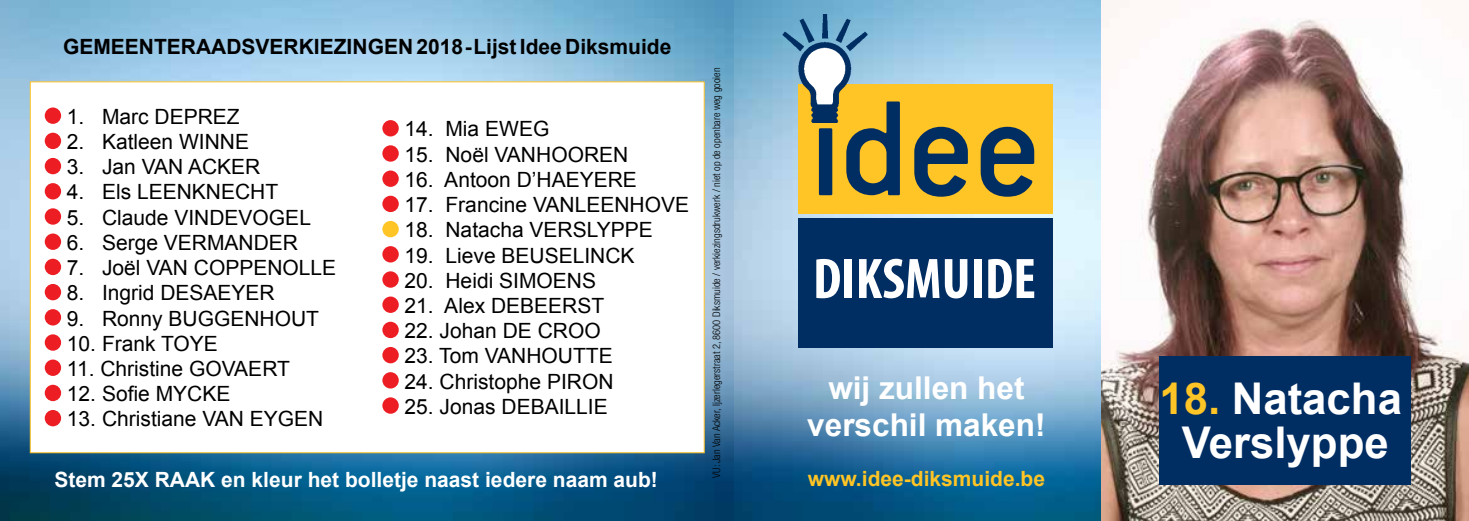
<style>
.page{position:relative;width:1469px;height:521px;background:#fff}
.page>*{position:absolute;margin:0;border:0;box-sizing:border-box;transform-origin:0 0}
.t1{font:700 43.75px/44.6px "Arial";color:#fff;text-align:center}
.t2{font:700 31.5px/37.8px "Arial";color:#fff;text-align:center}
.t3{font:21px "Arial";color:#000}
.t4{font:700 21px "Arial";color:#000}
.t5{font:700 21px "Arial";color:#fff}
.t6{font:700 21px "Arial";color:#ffc425}
.t7{font:300 condensed 10.5px "Helvetica Neue LT Std";color:#000}
.s1{color:#ffc425}
</style>
<div class="page">
<img style="left:0;top:0;width:1101px;height:521px">
<div style="left:30px;top:81px;width:674px;height:372px;background:#fff;border:1px solid #ffc425"></div>
<div style="left:798px;top:84px;width:254px;height:130px;background:#ffc425"></div>
<div style="left:798px;top:218px;width:254px;height:129px;background:#002d62"></div>
<svg style="left:818px;top:44px;width:82px;height:151px"></svg>
<svg style="left:914px;top:127px;width:53px;height:70px"></svg>
<svg style="left:980px;top:127px;width:54px;height:70px"></svg>
<img style="left:710px;top:15px;width:158px;height:108px">
<svg style="left:816px;top:259px;width:24px;height:39px"></svg>
<div style="left:844px;top:259px;width:8px;height:39px;background:#fff"></div>
<svg style="left:859px;top:259px;width:108px;height:39px"></svg>
<div style="left:974px;top:259px;width:7px;height:39px;background:#fff"></div>
<svg style="left:988px;top:259px;width:46px;height:39px"></svg>
<div style="left:45px;top:107px;width:16px;height:17px;background:#ed1d24;border-radius:50%"></div>
<div style="left:45px;top:133px;width:16px;height:16px;background:#ed1d24;border-radius:50%"></div>
<div style="left:45px;top:158px;width:16px;height:16px;background:#ed1d24;border-radius:50%"></div>
<div style="left:45px;top:183px;width:16px;height:16px;background:#ed1d24;border-radius:50%"></div>
<div style="left:45px;top:208px;width:16px;height:17px;background:#ed1d24;border-radius:50%"></div>
<div style="left:45px;top:233px;width:16px;height:17px;background:#ed1d24;border-radius:50%"></div>
<div style="left:45px;top:259px;width:16px;height:16px;background:#ed1d24;border-radius:50%"></div>
<div style="left:45px;top:284px;width:16px;height:16px;background:#ed1d24;border-radius:50%"></div>
<div style="left:45px;top:309px;width:16px;height:16px;background:#ed1d24;border-radius:50%"></div>
<div style="left:45px;top:334px;width:16px;height:17px;background:#ed1d24;border-radius:50%"></div>
<div style="left:45px;top:359px;width:16px;height:17px;background:#ed1d24;border-radius:50%"></div>
<div style="left:45px;top:385px;width:16px;height:16px;background:#ed1d24;border-radius:50%"></div>
<div style="left:45px;top:410px;width:16px;height:16px;background:#ed1d24;border-radius:50%"></div>
<div style="left:382px;top:120px;width:17px;height:16px;background:#ed1d24;border-radius:50%"></div>
<div style="left:382px;top:145px;width:17px;height:17px;background:#ed1d24;border-radius:50%"></div>
<div style="left:382px;top:170px;width:17px;height:17px;background:#ed1d24;border-radius:50%"></div>
<div style="left:382px;top:196px;width:17px;height:16px;background:#ed1d24;border-radius:50%"></div>
<div style="left:382px;top:221px;width:17px;height:16px;background:#ffc425;border-radius:50%"></div>
<div style="left:382px;top:246px;width:17px;height:16px;background:#ed1d24;border-radius:50%"></div>
<div style="left:382px;top:271px;width:17px;height:17px;background:#ed1d24;border-radius:50%"></div>
<div style="left:382px;top:296px;width:17px;height:17px;background:#ed1d24;border-radius:50%"></div>
<div style="left:382px;top:322px;width:17px;height:16px;background:#ed1d24;border-radius:50%"></div>
<div style="left:382px;top:347px;width:17px;height:16px;background:#ed1d24;border-radius:50%"></div>
<div style="left:382px;top:372px;width:17px;height:16px;background:#ed1d24;border-radius:50%"></div>
<div style="left:382px;top:397px;width:17px;height:17px;background:#ed1d24;border-radius:50%"></div>
<img style="left:1101px;top:0;width:367px;height:521px">
<div style="left:1159px;top:356px;width:252px;height:128px;background:#002d62"></div>
<p class="t4" style="left:63px;top:33px;width:610px">GEMEENTERAADSVERKIEZINGEN 2018 - Lijst Idee Diksmuide</p>
<p class="t3" style="left:67px;top:103px;width:174px">1. Marc DEPREZ</p>
<p class="t3" style="left:67px;top:128px;width:184px">2. Katleen WINNE</p>
<p class="t3" style="left:67px;top:153px;width:195px">3. Jan VAN ACKER</p>
<p class="t3" style="left:67px;top:178px;width:213px">4. Els LEENKNECHT</p>
<p class="t3" style="left:67px;top:204px;width:245px">5. Claude VINDEVOGEL</p>
<p class="t3" style="left:67px;top:229px;width:233px">6. Serge VERMANDER</p>
<p class="t3" style="left:67px;top:254px;width:271px">7. Joël VAN COPPENOLLE</p>
<p class="t3" style="left:67px;top:279px;width:209px">8. Ingrid DESAEYER</p>
<p class="t3" style="left:67px;top:304px;width:254px">9. Ronny BUGGENHOUT</p>
<p class="t3" style="left:67px;top:330px;width:152px">10. Frank TOYE</p>
<p class="t3" style="left:67px;top:355px;width:224px">11. Christine GOVAERT</p>
<p class="t3" style="left:67px;top:380px;width:165px">12. Sofie MYCKE</p>
<p class="t3" style="left:67px;top:405px;width:258px">13. Christiane VAN EYGEN</p>
<p class="t3" style="left:404px;top:115px;width:146px">14. Mia EWEG</p>
<p class="t3" style="left:404px;top:141px;width:225px">15. Noël VANHOOREN</p>
<p class="t3" style="left:404px;top:166px;width:234px">16. Antoon D’HAEYERE</p>
<p class="t3" style="left:404px;top:191px;width:286px">17. Francine VANLEENHOVE</p>
<p class="t3" style="left:404px;top:216px;width:250px">18. Natacha VERSLYPPE</p>
<p class="t3" style="left:404px;top:241px;width:231px">19. Lieve BEUSELINCK</p>
<p class="t3" style="left:404px;top:267px;width:193px">20. Heidi SIMOENS</p>
<p class="t3" style="left:404px;top:292px;width:201px">21. Alex DEBEERST</p>
<p class="t3" style="left:404px;top:317px;width:198px">22. Johan DE CROO</p>
<p class="t3" style="left:404px;top:342px;width:210px">23. Tom VANHOUTTE</p>
<p class="t3" style="left:404px;top:367px;width:210px">24. Christophe PIRON</p>
<p class="t3" style="left:404px;top:393px;width:205px">25. Jonas DEBAILLIE</p>
<p class="t5" style="left:54px;top:466px;width:605px">Stem 25X RAAK en kleur het bolletje naast iedere naam aub!</p>
<p class="t7" style="left:710px;top:477px;width:411px;rotate:-90deg">VU: Jan Van Acker, Ijzerlegerstraat 2, 8600 Diksmuide / verkiezingsdrukwerk / niet op de openbare weg gooien</p>
<h2 class="t2" style="left:807px;top:369px;width:240px">wij zullen het verschil maken!</h2>
<p class="t6" style="left:807px;top:465px;width:239px">www.idee-diksmuide.be</p>
<h1 class="t1" style="left:1159px;top:377px;width:244px"><span class="s1">18.</span> Natacha<br>Verslyppe</h1>
</div>
